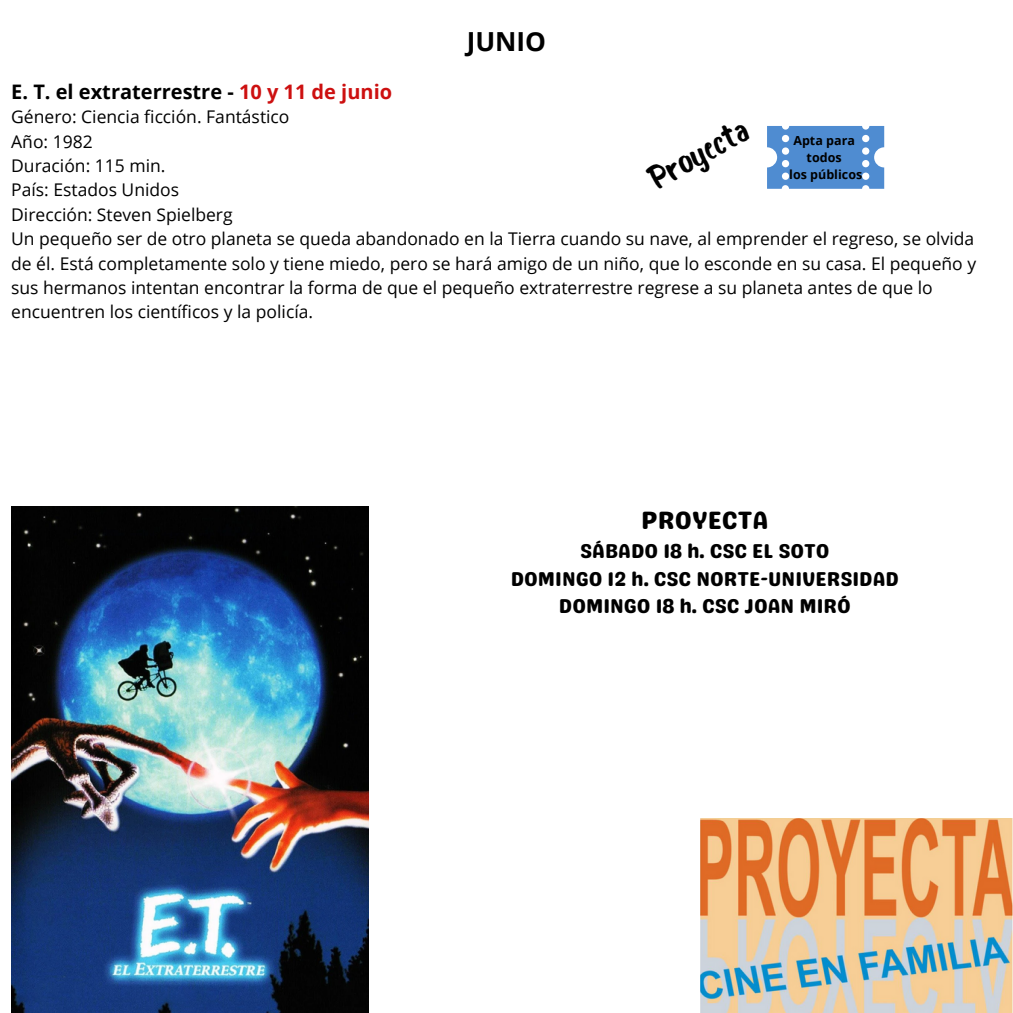
<style>
.page{position:relative;width:1013px;height:1013px;background:#fff}
.page>*{position:absolute;margin:0;border:0;box-sizing:border-box;transform-origin:0 0}
.t1{font:33.12px "Bosk";color:#000}
.t2{font:700 26.25px "Open Sans";color:#000}
.t3{font:25px "Genty Sans";color:#000}
.t4{font:20px "Genty Sans";color:#000}
.t5{font:700 20px "Open Sans";color:#000}
.t6{font:17.5px/24.4px "Open Sans";color:#000}
.t7{font:700 12.5px "Open Sans";color:#000}
.s1{color:#cd1010}
</style>
<div class="page">
<svg style="left:767px;top:126px;width:117px;height:63px;background:#6097d5"></svg>
<img style="left:700px;top:818px;width:312px;height:194px">
<img style="left:11px;top:506px;width:357px;height:506px">
<p class="t2" style="left:467px;top:23px;width:81px">JUNIO</p>
<p class="t5" style="left:11px;top:77px;width:382px">E. T. el extraterrestre - <span class="s1">10 y 11 de junio</span></p>
<p class="t6" style="left:11px;top:104px;width:280px">Género: Ciencia ficción. Fantástico</p>
<p class="t6" style="left:11px;top:129px;width:83px">Año: 1982</p>
<p class="t6" style="left:11px;top:153px;width:156px">Duración: 115 min.</p>
<p class="t6" style="left:11px;top:177px;width:169px">País: Estados Unidos</p>
<p class="t6" style="left:11px;top:202px;width:223px">Dirección: Steven Spielberg</p>
<p class="t6" style="left:11px;top:226px;width:966px">Un pequeño ser de otro planeta se queda abandonado en la Tierra cuando su nave, al emprender el regreso, se olvida de él. Está completamente solo y tiene miedo, pero se hará amigo de un niño, que lo esconde en su casa. El pequeño y sus hermanos intentan encontrar la forma de que el pequeño extraterrestre regrese a su planeta antes de que lo encuentren los científicos y la policía.</p>
<p class="t1" style="left:644px;top:169px;width:111px;rotate:-29deg">Proyecta</p>
<p class="t7" style="left:793px;top:132px;width:63px">Apta para</p>
<p class="t7" style="left:806px;top:149px;width:37px">todos</p>
<p class="t7" style="left:789px;top:166px;width:75px">los públicos</p>
<p class="t3" style="left:641px;top:505px;width:129px">PROYECTA</p>
<p class="t4" style="left:580px;top:539px;width:251px">SÁBADO 18 h. CSC EL SOTO</p>
<p class="t4" style="left:510px;top:566px;width:390px">DOMINGO 12 h. CSC NORTE-UNIVERSIDAD</p>
<p class="t4" style="left:559px;top:593px;width:293px">DOMINGO 18 h. CSC JOAN MIRÓ</p>
</div>
